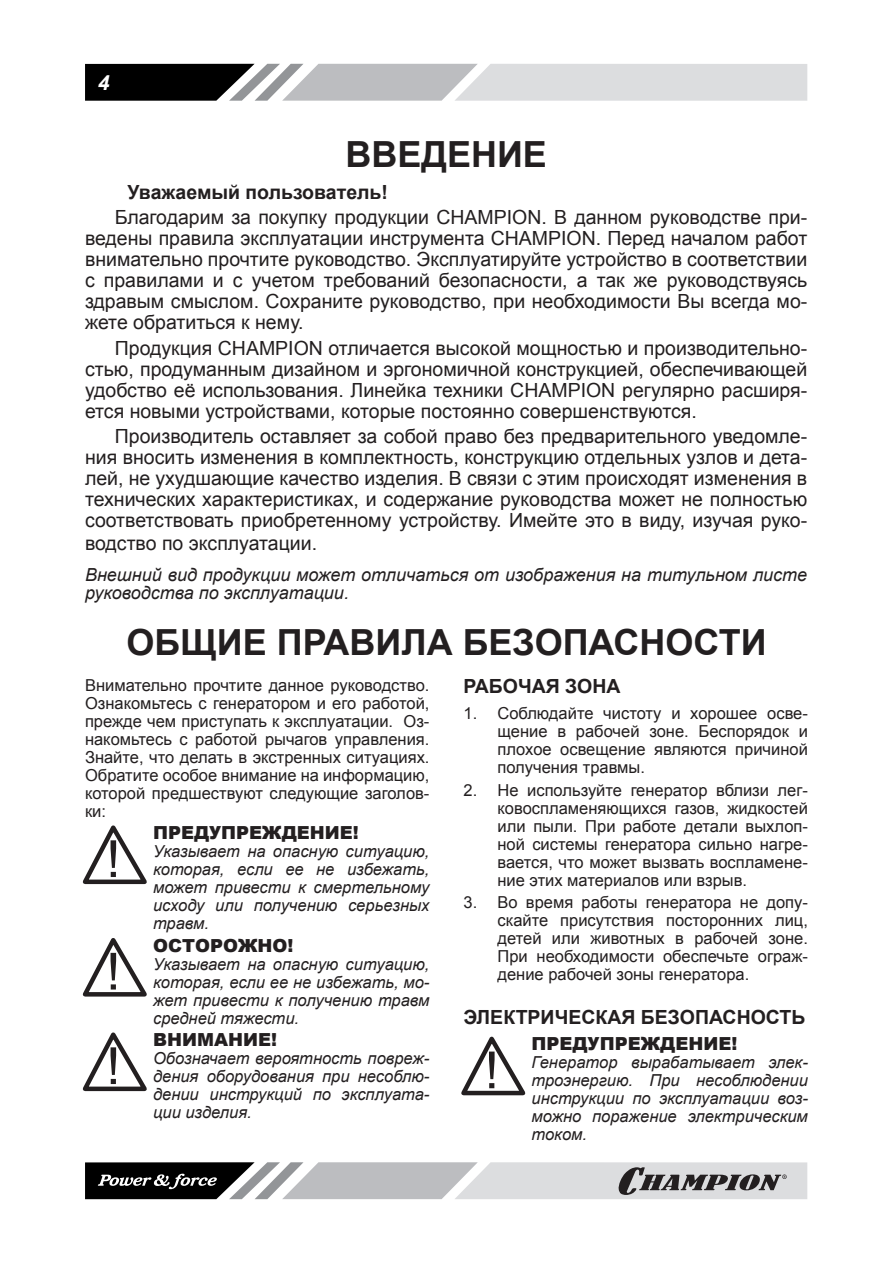
<style>
.page{position:relative;width:893px;height:1263px;background:#fff}
.page>*{position:absolute;margin:0;border:0;box-sizing:border-box;transform-origin:0 0}
.Заголовок_1{font:700 36px "Arial";color:#231f20}
.t1{font:italic 700 21px "Arial";color:#fff}
.Текст_основной{font:19.5px/21px "Arial";color:#231f20;text-align:justify}
.Заголовок2{font:700 19.5px "Arial";color:#231f20}
.Текст_основной-2{font:700 19.5px "Arial";color:#231f20}
.Таблица_сноска{font:italic 18px/18px "Arial";color:#231f20}
.ВНИМАНИЕ{font:900 18px "Arial";color:#231f20}
.Текст_список{font:16.5px/18px "Arial";color:#231f20;text-align:justify}
.Внимание_16{font:italic 16.5px/18px "Arial";color:#231f20;text-align:justify}
.Текст_основной-3{font:16.5px/18px "Arial";color:#231f20;text-align:justify}
</style>
<div class="page">
<svg style="left:85px;top:64px;width:722px;height:37px;background:#a7a8aa"></svg>
<svg style="left:85px;top:1162px;width:722px;height:37px;background:#a1a2a3"></svg>
<svg style="left:82px;top:825px;width:65px;height:60px"></svg>
<svg style="left:82px;top:938px;width:65px;height:59px"></svg>
<svg style="left:82px;top:1032px;width:65px;height:60px"></svg>
<svg style="left:461px;top:1036px;width:65px;height:60px"></svg>
<p class="t1" style="left:98px;top:68px;width:13px">4</p>
<p class="Заголовок_1" style="left:345px;top:130px;width:203px">ВВЕДЕНИЕ</p>
<p class="Текст_основной-2" style="left:128px;top:179px;width:262px">Уважаемый пользователь!</p>
<p class="Текст_основной" style="left:85px;top:207px;width:724px;text-indent:30px">Благодарим за покупку продукции CHAMPION. В данном руководстве при&shy;ведены правила эксплуатации инструмента CHAMPION. Перед началом работ внимательно прочтите руководство. Эксплуатируйте устройство в соответствии с правилами и с учетом требований безопасности, а так же руководствуясь здравым смыслом. Сохраните руководство, при необходимости Вы всегда мо&shy;жете обратиться к нему.</p>
<p class="Текст_основной" style="left:85px;top:337px;width:724px;text-indent:30px">Продукция CHAMPION отличается высокой мощностью и производительно&shy;стью, продуманным дизайном и эргономичной конструкцией, обеспечивающей удобство её использования. Линейка техники CHAMPION регулярно расширя&shy;ется новыми устройствами, которые постоянно совершенствуются.</p>
<p class="Текст_основной" style="left:85px;top:426px;width:724px;text-indent:30px">Производитель оставляет за собой право без предварительного уведомле&shy;ния вносить изменения в комплектность, конструкцию отдельных узлов и дета&shy;лей, не ухудшающие качество изделия. В связи с этим происходят изменения в технических характеристиках, и содержание руководства может не полностью соответствовать приобретенному устройству. Имейте это в виду, изучая руко-</p>
<p class="Текст_основной" style="left:85px;top:533px;width:234px">водство по эксплуатации.</p>
<p class="Таблица_сноска" style="left:85px;top:566px;width:724px">Внешний вид продукции может отличаться от изображения на титульном листе руководства по эксплуатации.</p>
<p class="Заголовок_1" style="left:126px;top:618px;width:642px">ОБЩИЕ ПРАВИЛА БЕЗОПАСНОСТИ</p>
<p class="Текст_основной-3" style="left:85px;top:676px;width:346px">Внимательно прочтите данное руководство.<br>Ознакомьтесь с генератором и его работой, прежде чем приступать к эксплуатации. Оз&shy;накомьтесь с работой рычагов управления.<br>Знайте, что делать в экстренных ситуациях.<br>Обратите особое внимание на информацию, которой предшествуют следующие заголов&shy;ки:</p>
<p class="ВНИМАНИЕ" style="left:153px;top:819px;width:207px">ПРЕДУПРЕЖДЕНИЕ!</p>
<p class="Внимание_16" style="left:153px;top:842px;width:278px">Указывает на опасную ситуацию, которая, если ее не избежать, может привести к смертельному исходу или получению серьезных травм.</p>
<p class="ВНИМАНИЕ" style="left:153px;top:932px;width:142px">ОСТОРОЖНО!</p>
<p class="Внимание_16" style="left:153px;top:955px;width:278px">Указывает на опасную ситуацию, которая, если ее не избежать, мо&shy;жет привести к получению травм средней тяжести.</p>
<p class="ВНИМАНИЕ" style="left:153px;top:1026px;width:125px">ВНИМАНИЕ!</p>
<p class="Внимание_16" style="left:153px;top:1049px;width:278px">Обозначает вероятность повреж&shy;дения оборудования при несоблю&shy;дении инструкций по эксплуата&shy;ции изделия.</p>
<p class="Заголовок2" style="left:463px;top:673px;width:159px">РАБОЧАЯ ЗОНА</p>
<p class="Текст_список" style="left:497px;top:705px;width:312px;text-indent:-34px">1. Соблюдайте чистоту и хорошее осве&shy;щение в рабочей зоне. Беспорядок и плохое освещение являются причиной получения травмы.</p>
<p class="Текст_список" style="left:497px;top:781px;width:312px;text-indent:-34px">2. Не используйте генератор вблизи лег&shy;ковоспламеняющихся газов, жидкостей или пыли. При работе детали выхлоп&shy;ной системы генератора сильно нагре&shy;вается, что может вызвать воспламене&shy;ние этих материалов или взрыв.</p>
<p class="Текст_список" style="left:497px;top:893px;width:312px;text-indent:-34px">3. Во время работы генератора не допу&shy;скайте присутствия посторонних лиц, детей или животных в рабочей зоне.<br>При необходимости обеспечьте ограж&shy;дение рабочей зоны генератора.</p>
<p class="Заголовок2" style="left:463px;top:1004px;width:343px">ЭЛЕКТРИЧЕСКАЯ БЕЗОПАСНОСТЬ</p>
<p class="ВНИМАНИЕ" style="left:532px;top:1031px;width:207px">ПРЕДУПРЕЖДЕНИЕ!</p>
<p class="Внимание_16" style="left:531px;top:1054px;width:278px">Генератор вырабатывает элек&shy;троэнергию. При несоблюдении инструкции по эксплуатации воз&shy;можно поражение электрическим током.</p>
</div>
